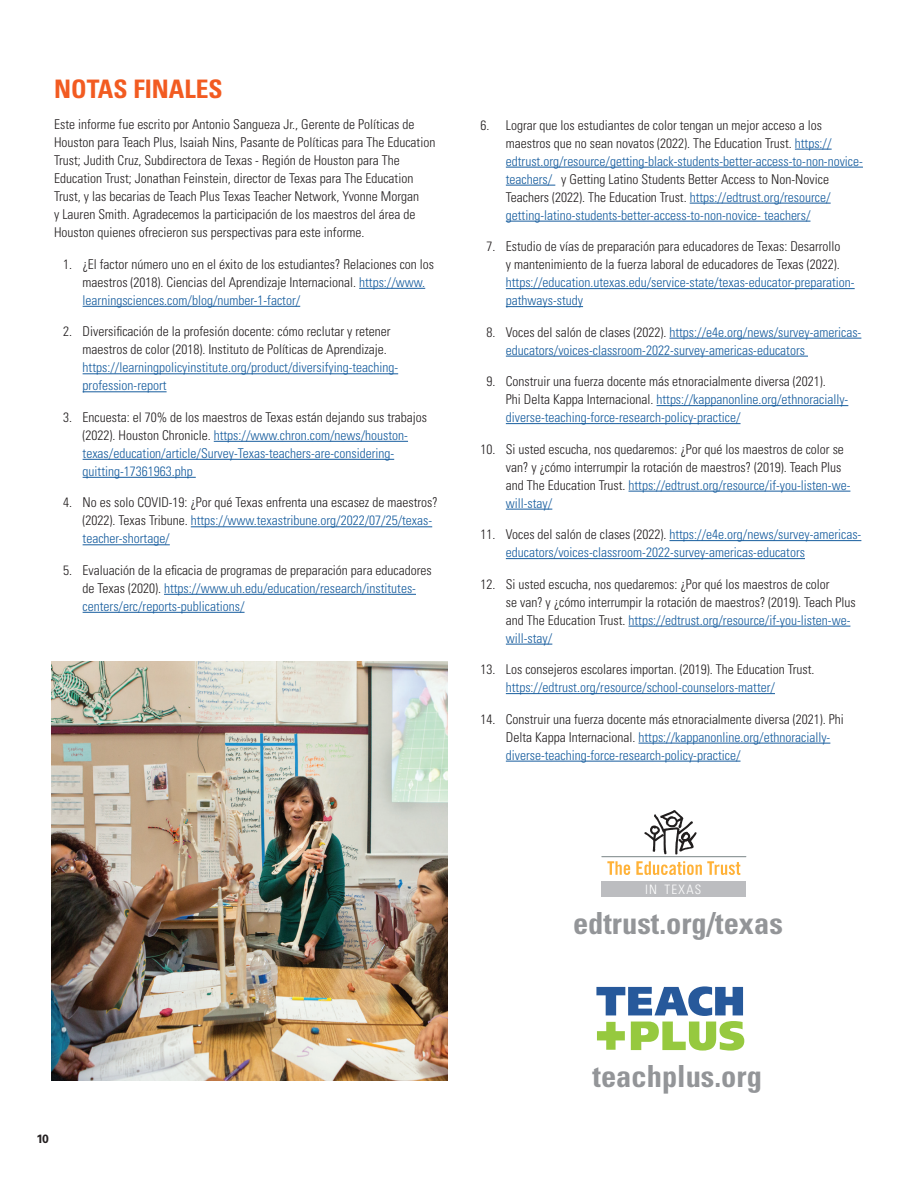
<style>
.page{position:relative;width:918px;height:1188px;background:#fff}
.page>*{position:absolute;margin:0;border:0;box-sizing:border-box;transform-origin:0 0}
.websites{font:700 condensed 30.45px "Univers LT Std";color:#939598}
.bold_heads{font:700 condensed 25.5px "Univers LT Std";color:#f25b21}
.endnotes{font:300 condensed 13.5px/18px "Univers LT Std";color:#231f20}
.endnotes-2{font:300 condensed 13.5px/18px "Univers LT Std";color:#175d9e}
.t1{font:300 condensed 12.9px "Univers LT";letter-spacing:.1em;color:#fff}
.t2{font:700 12px "Univers LT Std";color:#231f20}
.s1{color:#175d9e}
.s2{color:#231f20}
</style>
<div class="page">
<svg style="left:596px;top:986px;width:148px;height:65px"></svg>
<hr style="left:359px;top:288px;width:66px;height:1px;background:#175d9e">
<hr style="left:83px;top:306px;width:217px;height:1px;background:#175d9e">
<hr style="left:83px;top:373px;width:315px;height:1px;background:#175d9e">
<hr style="left:83px;top:391px;width:84px;height:1px;background:#175d9e">
<hr style="left:214px;top:441px;width:194px;height:1px;background:#175d9e">
<hr style="left:83px;top:459px;width:311px;height:1px;background:#175d9e">
<hr style="left:83px;top:477px;width:113px;height:1px;background:#175d9e">
<hr style="left:191px;top:526px;width:241px;height:1px;background:#175d9e">
<hr style="left:83px;top:544px;width:87px;height:1px;background:#175d9e">
<hr style="left:164px;top:594px;width:252px;height:1px;background:#175d9e">
<hr style="left:83px;top:612px;width:162px;height:1px;background:#175d9e">
<hr style="left:795px;top:149px;width:37px;height:1px;background:#175d9e">
<hr style="left:506px;top:167px;width:357px;height:1px;background:#175d9e">
<hr style="left:506px;top:185px;width:49px;height:1px;background:#175d9e">
<hr style="left:690px;top:203px;width:141px;height:1px;background:#175d9e">
<hr style="left:506px;top:221px;width:304px;height:1px;background:#175d9e">
<hr style="left:506px;top:288px;width:349px;height:1px;background:#175d9e">
<hr style="left:506px;top:306px;width:77px;height:1px;background:#175d9e">
<hr style="left:669px;top:338px;width:192px;height:1px;background:#175d9e">
<hr style="left:506px;top:356px;width:302px;height:1px;background:#175d9e">
<hr style="left:657px;top:405px;width:191px;height:1px;background:#175d9e">
<hr style="left:506px;top:423px;width:235px;height:1px;background:#175d9e">
<hr style="left:629px;top:491px;width:221px;height:1px;background:#175d9e">
<hr style="left:506px;top:509px;width:46px;height:1px;background:#175d9e">
<hr style="left:669px;top:540px;width:192px;height:1px;background:#175d9e">
<hr style="left:506px;top:558px;width:299px;height:1px;background:#175d9e">
<hr style="left:629px;top:626px;width:221px;height:1px;background:#175d9e">
<hr style="left:506px;top:644px;width:46px;height:1px;background:#175d9e">
<hr style="left:506px;top:693px;width:269px;height:1px;background:#175d9e">
<hr style="left:639px;top:743px;width:191px;height:1px;background:#175d9e">
<hr style="left:506px;top:761px;width:235px;height:1px;background:#175d9e">
<img style="left:51px;top:662px;width:396px;height:419px">
<div style="left:602px;top:881px;width:144px;height:16px;background:#bcbdc0"></div>
<svg style="left:607px;top:861px;width:23px;height:14px"></svg>
<svg style="left:636px;top:861px;width:104px;height:14px"></svg>
<svg style="left:644px;top:810px;width:53px;height:45px"></svg>
<hr style="left:601px;top:856px;width:145px;height:1px;background:#6f7c7d">
<p class="bold_heads" style="left:54px;top:73px;width:170px">NOTAS FINALES</p>
<p class="endnotes" style="left:54px;top:116px;width:383px">Este informe fue escrito por Antonio Sangueza Jr., Gerente de Políticas de Houston para Teach Plus, Isaiah Nins, Pasante de Políticas para The Education Trust; Judith Cruz, Subdirectora de Texas - Región de Houston para The Education Trust; Jonathan Feinstein, director de Texas para The Education Trust, y las becarias de Teach Plus Texas Teacher Network, Yvonne Morgan<br>y Lauren Smith. Agradecemos la participación de los maestros del área de Houston quienes ofrecieron sus perspectivas para este informe.</p>
<p class="endnotes" style="left:83px;top:255px;width:353px;text-indent:-19px">1. ¿El factor número uno en el éxito de los estudiantes? Relaciones con los maestros (2018). Ciencias del Aprendizaje Internacional. <span class="s1">https://www. learningsciences.com/blog/number-1-factor/</span></p>
<p class="endnotes" style="left:83px;top:323px;width:317px;text-indent:-19px">2. Diversificación de la profesión docente: cómo reclutar y retener maestros de color (2018). Instituto de Políticas de Aprendizaje. <span class="s1">https://learningpolicyinstitute.org/product/diversifying-teaching&shy;profession-report</span></p>
<p class="endnotes-2" style="left:83px;top:408px;width:346px;text-indent:-19px"><span class="s2">3. Encuesta: el 70% de los maestros de Texas están dejando sus trabajos (2022). Houston Chronicle.</span> https://www.chron.com/news/houston&shy;texas/education/article/Survey-Texas-teachers-are-considering&shy;quitting-17361963.php</p>
<p class="endnotes" style="left:83px;top:494px;width:357px;text-indent:-19px">4. No es solo COVID-19: ¿Por qué Texas enfrenta una escasez de maestros? (2022). Texas Tribune. <span class="s1">https://www.texastribune.org/2022/07/25/texas&shy;teacher-shortage/</span></p>
<p class="endnotes-2" style="left:83px;top:561px;width:351px;text-indent:-19px"><span class="s2">5. Evaluación de la eficacia de programas de preparación para educadores de Texas (2020).</span> https://www.uh.edu/education/research/institutes&shy;centers/erc/reports-publications/</p>
<p class="endnotes" style="left:506px;top:116px;width:359px;text-indent:-26px">6. Lograr que los estudiantes de color tengan un mejor acceso a los maestros que no sean novatos (2022). The Education Trust. <span class="s1">https:// edtrust.org/resource/getting-black-students-better-access-to-non-novice&shy;teachers/</span> y Getting Latino Students Better Access to Non-Novice Teachers (2022). The Education Trust. <span class="s1">https://edtrust.org/resource/ getting-latino-students-better-access-to-non-novice- teachers/</span></p>
<p class="endnotes" style="left:506px;top:238px;width:350px;text-indent:-19px">7. Estudio de vías de preparación para educadores de Texas: Desarrollo<br>y mantenimiento de la fuerza laboral de educadores de Texas (2022). <span class="s1">https://education.utexas.edu/service-state/texas-educator-preparation&shy;pathways-study</span></p>
<p class="endnotes-2" style="left:506px;top:323px;width:357px;text-indent:-19px"><span class="s2">8. Voces del salón de clases (2022).</span> https://e4e.org/news/survey-americas&shy;educators/voices-classroom-2022-survey-americas-educators</p>
<p class="endnotes-2" style="left:506px;top:373px;width:344px;text-indent:-19px"><span class="s2">9. Construir una fuerza docente más etnoracialmente diversa (2021).<br>Phi Delta Kappa Internacional.</span> https://kappanonline.org/ethnoracially&shy;diverse-teaching-force-research-policy-practice/</p>
<p class="endnotes" style="left:506px;top:440px;width:346px;text-indent:-25px">10. Si usted escucha, nos quedaremos: ¿Por qué los maestros de color se van? y ¿cómo interrumpir la rotación de maestros? (2019). Teach Plus and The Education Trust. <span class="s1">https://edtrust.org/resource/if-you-listen-we&shy;will-stay/</span></p>
<p class="endnotes-2" style="left:506px;top:526px;width:357px;text-indent:-25px"><span class="s2">11. Voces del salón de clases (2022).</span> https://e4e.org/news/survey-americas&shy;educators/voices-classroom-2022-survey-americas-educators</p>
<p class="endnotes" style="left:506px;top:575px;width:351px;text-indent:-25px">12. Si usted escucha, nos quedaremos: ¿Por qué los maestros de color<br>se van? y ¿cómo interrumpir la rotación de maestros? (2019). Teach Plus and The Education Trust. <span class="s1">https://edtrust.org/resource/if-you-listen-we&shy;will-stay/</span></p>
<p class="endnotes" style="left:506px;top:661px;width:310px;text-indent:-25px">13. Los consejeros escolares importan. (2019). The Education Trust. <span class="s1">https://edtrust.org/resource/school-counselors-matter/</span></p>
<p class="endnotes" style="left:506px;top:710px;width:340px;text-indent:-25px">14. Construir una fuerza docente más etnoracialmente diversa (2021). Phi<br>Delta Kappa Internacional. <span class="s1">https://kappanonline.org/ethnoracially&shy;diverse-teaching-force-research-policy-practice/</span></p>
<p class="t1" style="left:645px;top:881px;width:58px">IN TEXAS</p>
<p class="websites" style="left:573px;top:904px;width:211px">edtrust.org/texas</p>
<p class="t2" style="left:36px;top:1131px;width:14px">10</p>
<p class="websites" style="left:593px;top:1057px;width:171px">teachplus.org</p>
</div>
